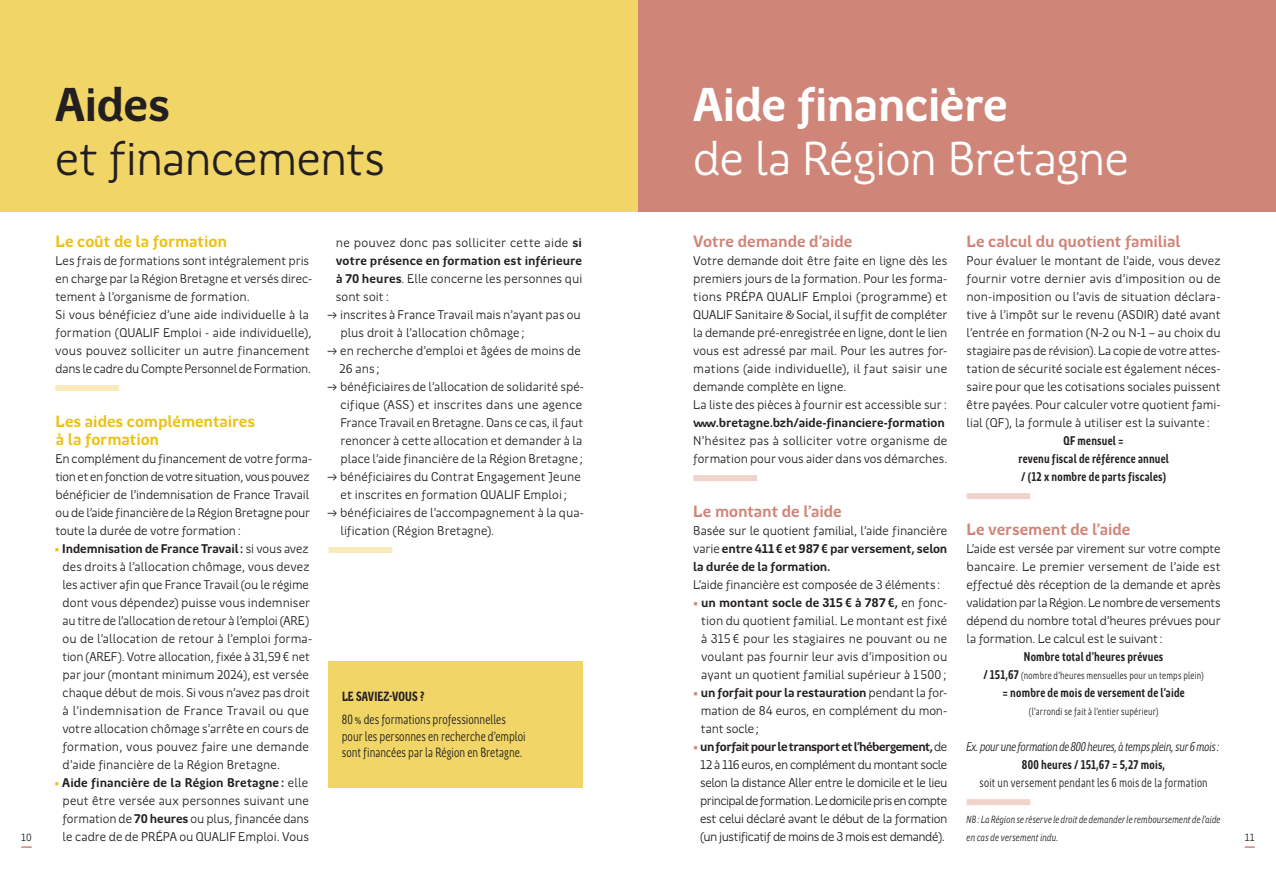
<style>
.page{position:relative;width:1276px;height:893px;background:#fff}
.page>*{position:absolute;margin:0;border:0;box-sizing:border-box;transform-origin:0 0}
.t1{font:48px/54px "Region Bretagne New";letter-spacing:-.015em;color:#fff}
.t2{font:48px/54px "Region Bretagne New";letter-spacing:-.02em;color:#231f20}
.TxtCourant{font:700 16.5px "Region Bretagne New";letter-spacing:-.01em;color:#cf8578}
.TxtCourant-2{font:700 16.5px/18px "Region Bretagne New";letter-spacing:-.005em;color:#ecc111}
.TxtCourant-3{font:13.5px/16.5px "Region Bretagne Cond New";letter-spacing:.005em;color:#231f20}
.TxtCourant-4{font:700 13.5px "Region Bretagne Cond New";letter-spacing:.01em;color:#231f20}
.TxtCourant-5{font:12.75px/18px "Region Bretagne New";color:#231f20}
.TxtCourant-6{font:12.75px/18px "Region Bretagne New";letter-spacing:-.035em;color:#231f20;text-align:center}
.TxtCourant-7{font:700 12.75px/18px "Region Bretagne New";letter-spacing:-.01em;color:#231f20;text-align:justify}
.TxtCourant-8{font:700 12.75px "Region Bretagne Cond New";letter-spacing:.015em;color:#231f20}
.TxtCourant-9{font:12.75px/18px "Region Bretagne Cond New";letter-spacing:.015em;color:#231f20;text-align:center}
.TxtCourant-10{font:italic 12.75px "Region Bretagne Cond New";letter-spacing:-.02em;color:#231f20}
.TxtCourant-11{font:10.5px "Region Bretagne Cond New";letter-spacing:.02em;color:#231f20}
.TxtCourant-12{font:italic 10.5px/18px "Region Bretagne Cond New";letter-spacing:.01em;color:#231f20}
.t3{font:10.5px "Region Bretagne New";color:#231f20}
.s1{font-weight:700}
.s2{font-weight:700;color:#ecc111}
.s3{font-weight:400}
.s4{font-weight:700;color:#cf8578}
.s5{font-weight:700;font-size:12.75px}
</style>
<div class="page">
<div style="left:0;top:0;width:638px;height:211px;background:#f1d667"></div>
<div style="left:638px;top:0;width:638px;height:211px;background:#cf8578"></div>
<div style="left:55px;top:385px;width:64px;height:6px;background:#f8eaba"></div>
<div style="left:328px;top:547px;width:64px;height:6px;background:#f8eaba"></div>
<div style="left:693px;top:475px;width:64px;height:6px;background:#f0d4cc"></div>
<div style="left:966px;top:493px;width:64px;height:6px;background:#f0d4cc"></div>
<div style="left:966px;top:799px;width:64px;height:6px;background:#f0d4cc"></div>
<div style="left:328px;top:661px;width:255px;height:126px;background:#f1d667"></div>
<svg style="left:1244px;top:846px;width:10px;height:2px"></svg>
<svg style="left:21px;top:846px;width:11px;height:2px"></svg>
<p class="t2" style="left:55px;top:79px;width:331px"><span class="s1">Aides<br></span>et financements</p>
<p class="t1" style="left:693px;top:79px;width:437px"><span class="s1">Aide financière<br></span>de la Région Bretagne</p>
<p class="TxtCourant-2" style="left:56px;top:233px;width:173px">Le coût de la formation</p>
<p class="TxtCourant-5" style="left:55px;top:252px;width:258px">Les frais de formations sont intégralement pris en charge par la Région Bretagne et versés direc&shy;tement à l’organisme de formation.</p>
<p class="TxtCourant-5" style="left:55px;top:306px;width:258px">Si vous bénéficiez d’une aide individuelle à la formation (QUALIF Emploi - aide individuelle), vous pouvez solliciter un autre financement dans le cadre du Compte Personnel de Formation.</p>
<p class="TxtCourant-2" style="left:56px;top:413px;width:201px">Les aides complémentaires à la formation</p>
<p class="TxtCourant-5" style="left:55px;top:450px;width:258px">En complément du financement de votre forma&shy;tion et en fonction de votre situation, vous pouvez bénéficier de l’indemnisation de France Travail ou de l’aide financière de la Région Bretagne pour toute la durée de votre formation:</p>
<p class="TxtCourant-5" style="left:62px;top:540px;width:251px;text-indent:-8px"><span class="s2">•</span> <span class="s1">Indemnisation de France Travail:</span> si vous avez des droits à l’allocation chômage, vous devez les activer afin que France Travail (ou le régime dont vous dépendez) puisse vous indemniser au titre de l’allocation de retour à l’emploi (ARE) ou de l’allocation de retour à l’emploi forma&shy;tion (AREF). Votre allocation, fixée à 31,59€ net par jour (montant minimum 2024), est versée chaque début de mois. Si vous n’avez pas droit à l’indemnisation de France Travail ou que votre allocation chômage s’arrête en cours de formation, vous pouvez faire une demande d’aide financière de la Région Bretagne.</p>
<p class="TxtCourant-5" style="left:62px;top:774px;width:248px;text-align:justify;text-indent:-8px"><span class="s2">•</span> <span class="s1">Aide financière de la Région Bretagne:</span> elle peut être versée aux personnes suivant une formation de <span class="s1">70 heures</span> ou plus, financée dans le cadre de de PRÉPA ou QUALIF Emploi. Vous</p>
<p class="TxtCourant" style="left:693px;top:232px;width:161px">Votre demande d’aide</p>
<p class="TxtCourant-5" style="left:693px;top:252px;width:256px;text-align:justify">Votre demande doit être faite en ligne dès les premiers jours de la formation. Pour les forma&shy;tions PRÉPA QUALIF Emploi (programme) et QUALIF Sanitaire &amp; Social, il suffit de compléter la demande pré-enregistrée en ligne, dont le lien vous est adressé par mail. Pour les autres for&shy;mations (aide individuelle), il faut saisir une demande complète en ligne.</p>
<p class="TxtCourant-5" style="left:693px;top:396px;width:256px">La liste des pièces à fournir est accessible sur:</p>
<p class="TxtCourant-7" style="left:693px;top:414px;width:253px">www.bretagne.bzh/aide-financiere-formation</p>
<p class="TxtCourant-5" style="left:693px;top:432px;width:256px">N’hésitez pas à solliciter votre organisme de formation pour vous aider dans vos démarches.</p>
<p class="TxtCourant" style="left:693px;top:502px;width:150px">Le montant de l’aide</p>
<p class="TxtCourant-7" style="left:693px;top:522px;width:256px"><span class="s3">Basée sur le quotient familial, l’aide financière varie</span> entre 411€ et 987€ par versement, selon la durée de la formation.</p>
<p class="TxtCourant-5" style="left:693px;top:576px;width:249px">L’aide financière est composée de 3 éléments:</p>
<p class="TxtCourant-5" style="left:701px;top:594px;width:248px;text-align:justify;text-indent:-8px"><span class="s4">•</span> <span class="s1">un montant socle de 315€ à 787€,</span> en fonc&shy;tion du quotient familial. Le montant est fixé à 315€ pour les stagiaires ne pouvant ou ne voulant pas fournir leur avis d’imposition ou ayant un quotient familial supérieur à 1500;</p>
<p class="TxtCourant-5" style="left:701px;top:684px;width:248px;text-align:justify;text-indent:-8px"><span class="s4">•</span> <span class="s1">un forfait pour la restauration</span> pendant la for&shy;mation de 84 euros, en complément du mon&shy;tant socle;</p>
<p class="TxtCourant-6" style="left:693px;top:738px;width:256px"><span class="s4">•</span> <span class="s1">un forfait pour le transport et l’hébergement,</span> de 12 à 116 euros, en complément du montant socle selon la distance Aller entre le domicile et le lieu principal de formation. Le domicile pris en compte est celui déclaré avant le début de la formation (un justificatif de moins de 3 mois est demandé).</p>
<p class="TxtCourant" style="left:966px;top:232px;width:215px">Le calcul du quotient familial</p>
<p class="TxtCourant-5" style="left:966px;top:252px;width:256px;text-align:justify">Pour évaluer le montant de l’aide, vous devez fournir votre dernier avis d’imposition ou de non-imposition ou l’avis de situation déclara&shy;tive à l’impôt sur le revenu (ASDIR) daté avant l’entrée en formation (N-2 ou N-1 – au choix du stagiaire pas de révision). La copie de votre attes&shy;tation de sécurité sociale est également néces&shy;saire pour que les cotisations sociales puissent être payées. Pour calculer votre quotient fami&shy;lial (QF), la formule à utiliser est la suivante:</p>
<p class="TxtCourant-8" style="left:1063px;top:434px;width:62px">QF mensuel =</p>
<p class="TxtCourant-8" style="left:1018px;top:452px;width:152px">revenu fiscal de référence annuel</p>
<p class="TxtCourant-8" style="left:1021px;top:470px;width:146px">/ (12 x nombre de parts fiscales)</p>
<p class="TxtCourant" style="left:966px;top:520px;width:165px">Le versement de l’aide</p>
<p class="TxtCourant-5" style="left:966px;top:540px;width:256px;text-align:justify">L’aide est versée par virement sur votre compte bancaire. Le premier versement de l’aide est effectué dès réception de la demande et après validation par la Région. Le nombre de versements dépend du nombre total d’heures prévues pour la formation. Le calcul est le suivant:</p>
<p class="TxtCourant-8" style="left:1024px;top:650px;width:141px">Nombre total d’heures prévues</p>
<p class="TxtCourant-11" style="left:983px;top:670px;width:222px"><span class="s5">/ 151,67</span> (nombre d’heures mensuelles pour un temps plein)</p>
<p class="TxtCourant-8" style="left:1002px;top:686px;width:184px">= nombre de mois de versement de l’aide</p>
<p class="TxtCourant-11" style="left:1028px;top:706px;width:131px">(l’arrondi se fait à l’entier supérieur)</p>
<p class="TxtCourant-10" style="left:966px;top:740px;width:255px">Ex. pour une formation de 800 heures, à temps plein, sur 6 mois:</p>
<p class="TxtCourant-9" style="left:979px;top:756px;width:230px"><span class="s1">800 heures / 151,67 = 5,27 mois,<br></span>soit un versement pendant les 6 mois de la formation</p>
<p class="TxtCourant-12" style="left:966px;top:811px;width:255px">NB : La Région se réserve le droit de demander le remboursement de l’aide en cas de versement indu.</p>
<p class="TxtCourant-5" style="left:336px;top:234px;width:248px;text-align:justify">ne pouvez donc pas solliciter cette aide <span class="s1">si votre présence en formation est inférieure à 70 heures</span>. Elle concerne les personnes qui sont soit:</p>
<p class="TxtCourant-5" style="left:340px;top:306px;width:242px;text-indent:-13px">4 inscrites à France Travail mais n’ayant pas ou plus droit à l’allocation chômage;</p>
<p class="TxtCourant-5" style="left:339px;top:342px;width:243px;text-indent:-12px">4 en recherche d’emploi et âgées de moins de<br>26 ans ;</p>
<p class="TxtCourant-5" style="left:340px;top:378px;width:245px;text-indent:-13px">4 bénéficiaires de l’allocation de solidarité spé&shy;cifique (ASS) et inscrites dans une agence France Travail en Bretagne. Dans ce cas, il faut renoncer à cette allocation et demander à la place l’aide financière de la Région Bretagne;</p>
<p class="TxtCourant-5" style="left:327px;top:468px;width:255px;text-align:center">4 bénéficiaires du Contrat Engagement Jeune et inscrites en formation QUALIF Emploi;</p>
<p class="TxtCourant-5" style="left:340px;top:504px;width:245px;text-indent:-13px">4 bénéficiaires de l’accompagnement à la qua&shy;lification (Région Bretagne).</p>
<p class="TxtCourant-4" style="left:342px;top:689px;width:84px">LE SAVIEZ-VOUS ?</p>
<p class="TxtCourant-3" style="left:342px;top:712px;width:185px">80% des formations professionnelles pour les personnes en recherche d’emploi sont financées par la Région en Bretagne.</p>
<p class="t3" style="left:21px;top:832px;width:12px">10</p>
<p class="t3" style="left:1244px;top:832px;width:11px">11</p>
</div>
